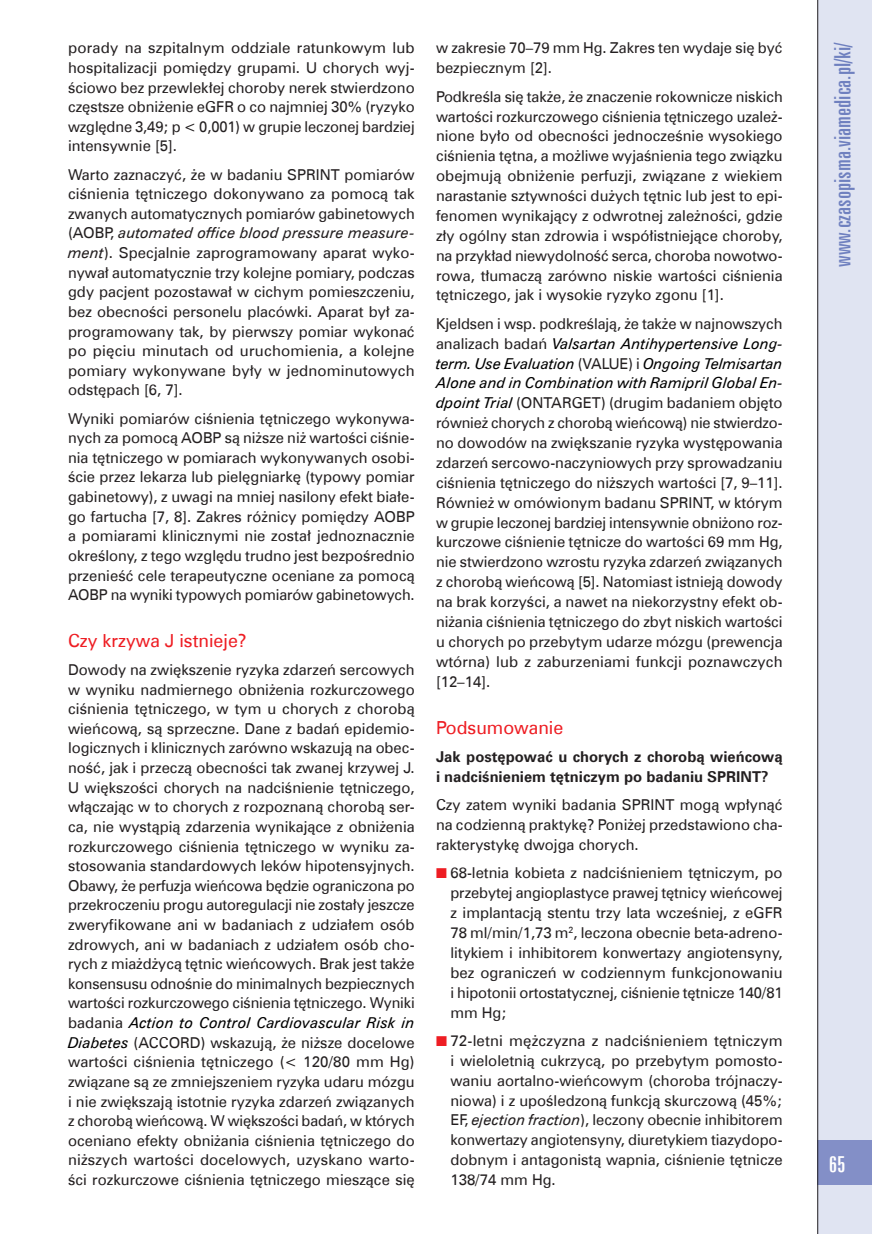
<style>
.page{position:relative;width:872px;height:1234px;background:#fff}
.page>*{position:absolute;margin:0;border:0;box-sizing:border-box;transform-origin:0 0}
.t1{font:22.5px "Zurich X Cn EU";color:#6f80bf;scale:1.07 1}
.t2{font:22.5px "Zurich X Cn EU";color:#fff;scale:1.07 1}
.t3{font:18px "Zurich EU";color:#ee1d23}
.t4{font:15px/19.6px "Zurich EU";color:#231f20;text-align:justify}
.t5{font:700 15px/19.8px "Zurich EU";color:#231f20}
.s1{font-style:italic}
.s2{font-style:italic;color:#000001}
.s3{color:#ee1d23}
</style>
<div class="page">
<div style="left:817px;top:0;width:55px;height:1233px;background:#e0e4f2"></div>
<div style="left:817px;top:1140px;width:55px;height:44px;background:#838fc7"></div>
<hr style="left:817px;top:0;width:1px;height:1233px;background:#231f20">
<p class="t4" style="left:68px;top:38px;width:348px">porady na szpitalnym oddziale ratunkowym lub hospitalizacji pomiędzy grupami. U chorych wyj&shy;ściowo bez przewlekłej choroby nerek stwierdzono częstsze obniżenie eGFR o co najmniej 30% (ryzyko względne 3,49; p &lt; 0,001) w grupie leczonej bardziej intensywnie [5].</p>
<p class="t4" style="left:68px;top:164px;width:348px">Warto zaznaczyć, że w badaniu SPRINT pomiarów ciśnienia tętniczego dokonywano za pomocą tak zwanych automatycznych pomiarów gabinetowych (AOBP, <span class="s1">automated office blood pressure measure&shy;ment</span>). Specjalnie zaprogramowany aparat wyko&shy;nywał automatycznie trzy kolejne pomiary, podczas gdy pacjent pozostawał w cichym pomieszczeniu, bez obecności personelu placówki. Aparat był za&shy;programowany tak, by pierwszy pomiar wykonać po pięciu minutach od uruchomienia, a kolejne pomiary wykonywane były w jednominutowych odstępach [6, 7].</p>
<p class="t4" style="left:68px;top:408px;width:348px">Wyniki pomiarów ciśnienia tętniczego wykonywa&shy;nych za pomocą AOBP są niższe niż wartości ciśnie&shy;nia tętniczego w pomiarach wykonywanych osobi&shy;ście przez lekarza lub pielęgniarkę (typowy pomiar gabinetowy), z uwagi na mniej nasilony efekt białe&shy;go fartucha [7, 8]. Zakres różnicy pomiędzy AOBP a pomiarami klinicznymi nie został jednoznacznie określony, z tego względu trudno jest bezpośrednio przenieść cele terapeutyczne oceniane za pomocą AOBP na wyniki typowych pomiarów gabinetowych.</p>
<p class="t3" style="left:68px;top:629px;width:180px">Czy krzywa J istnieje?</p>
<p class="t4" style="left:68px;top:659px;width:348px">Dowody na zwiększenie ryzyka zdarzeń sercowych w wyniku nadmiernego obniżenia rozkurczowego ciśnienia tętniczego, w tym u chorych z chorobą wieńcową, są sprzeczne. Dane z badań epidemio&shy;logicznych i klinicznych zarówno wskazują na obec&shy;ność, jak i przeczą obecności tak zwanej krzywej J.<br>U większości chorych na nadciśnienie tętniczego, włączając w to chorych z rozpoznaną chorobą ser&shy;ca, nie wystąpią zdarzenia wynikające z obniżenia rozkurczowego ciśnienia tętniczego w wyniku za&shy;stosowania standardowych leków hipotensyjnych.<br>Obawy, że perfuzja wieńcowa będzie ograniczona po przekroczeniu progu autoregulacji nie zostały jeszcze zweryfikowane ani w badaniach z udziałem osób zdrowych, ani w badaniach z udziałem osób cho&shy;rych z miażdżycą tętnic wieńcowych. Brak jest także konsensusu odnośnie do minimalnych bezpiecznych wartości rozkurczowego ciśnienia tętniczego. Wyniki badania <span class="s2">Action to Control Cardiovascular Risk in Diabetes</span> (ACCORD) wskazują, że niższe docelowe wartości ciśnienia tętniczego (&lt; 120/80 mm Hg) związane są ze zmniejszeniem ryzyka udaru mózgu i nie zwiększają istotnie ryzyka zdarzeń związanych z chorobą wieńcową. W większości badań, w których oceniano efekty obniżania ciśnienia tętniczego do niższych wartości docelowych, uzyskano warto&shy;ści rozkurczowe ciśnienia tętniczego mieszące się</p>
<p class="t4" style="left:436px;top:38px;width:348px">w zakresie 70–79 mm Hg. Zakres ten wydaje się być bezpiecznym [2].</p>
<p class="t4" style="left:436px;top:86px;width:348px">Podkreśla się także, że znaczenie rokownicze niskich wartości rozkurczowego ciśnienia tętniczego uzależ&shy;nione było od obecności jednocześnie wysokiego ciśnienia tętna, a możliwe wyjaśnienia tego związku obejmują obniżenie perfuzji, związane z wiekiem narastanie sztywności dużych tętnic lub jest to epi&shy;fenomen wynikający z odwrotnej zależności, gdzie zły ogólny stan zdrowia i współistniejące choroby, na przykład niewydolność serca, choroba nowotwo&shy;rowa, tłumaczą zarówno niskie wartości ciśnienia tętniczego, jak i wysokie ryzyko zgonu [1].</p>
<p class="t4" style="left:436px;top:313px;width:348px">Kjeldsen i wsp. podkreślają, że także w najnowszych analizach badań <span class="s2">Valsartan Antihypertensive Long&shy;term. Use Evaluation</span> (VALUE) i <span class="s2">Ongoing Telmisartan Alone and in Combination with Ramipril Global En&shy;dpoint Trial</span> (ONTARGET) (drugim badaniem objęto również chorych z chorobą wieńcową) nie stwierdzo&shy;no dowodów na zwiększanie ryzyka występowania zdarzeń sercowo-naczyniowych przy sprowadzaniu ciśnienia tętniczego do niższych wartości [7, 9–11].<br>Również w omówionym badanu SPRINT, w którym w grupie leczonej bardziej intensywnie obniżono roz&shy;kurczowe ciśnienie tętnicze do wartości 69 mm Hg, nie stwierdzono wzrostu ryzyka zdarzeń związanych z chorobą wieńcową [5]. Natomiast istnieją dowody na brak korzyści, a nawet na niekorzystny efekt ob&shy;niżania ciśnienia tętniczego do zbyt niskich wartości u chorych po przebytym udarze mózgu (prewencja wtórna) lub z zaburzeniami funkcji poznawczych [12–14].</p>
<p class="t3" style="left:436px;top:716px;width:129px">Podsumowanie</p>
<p class="t5" style="left:436px;top:746px;width:348px">Jak postępować u chorych z chorobą wieńcową i nadciśnieniem tętniczym po badaniu SPRINT?</p>
<p class="t4" style="left:436px;top:794px;width:348px">Czy zatem wyniki badania SPRINT mogą wpłynąć na codzienną praktykę? Poniżej przedstawiono cha&shy;rakterystykę dwojga chorych.</p>
<p class="t4" style="left:450px;top:862px;width:334px;text-indent:-14px"><span class="s3">■</span> 68-letnia kobieta z nadciśnieniem tętniczym, po przebytej angioplastyce prawej tętnicy wieńcowej z implantacją stentu trzy lata wcześniej, z eGFR 78 ml/min/1,73 m<sup>2</sup>, leczona obecnie beta-adreno&shy;litykiem i inhibitorem konwertazy angiotensyny, bez ograniczeń w codziennym funkcjonowaniu i hipotonii ortostatycznej, ciśnienie tętnicze 140/81 mm Hg;</p>
<p class="t4" style="left:450px;top:1030px;width:334px;text-indent:-14px"><span class="s3">■</span> 72-letni mężczyzna z nadciśnieniem tętniczym i wieloletnią cukrzycą, po przebytym pomosto&shy;waniu aortalno-wieńcowym (choroba trójnaczy&shy;niowa) i z upośledzoną funkcją skurczową (45%; EF, <span class="s1">ejection fraction</span>), leczony obecnie inhibitorem konwertazy angiotensyny, diuretykiem tiazydopo&shy;dobnym i antagonistą wapnia, ciśnienie tętnicze 138/74 mm Hg.</p>
<h1 class="t1" style="left:829px;top:267px;width:212px;rotate:-90deg">www.czasopisma.viamedica.pl/ki/</h1>
<h1 class="t2" style="left:828px;top:1150px;width:17px">65</h1>
</div>
